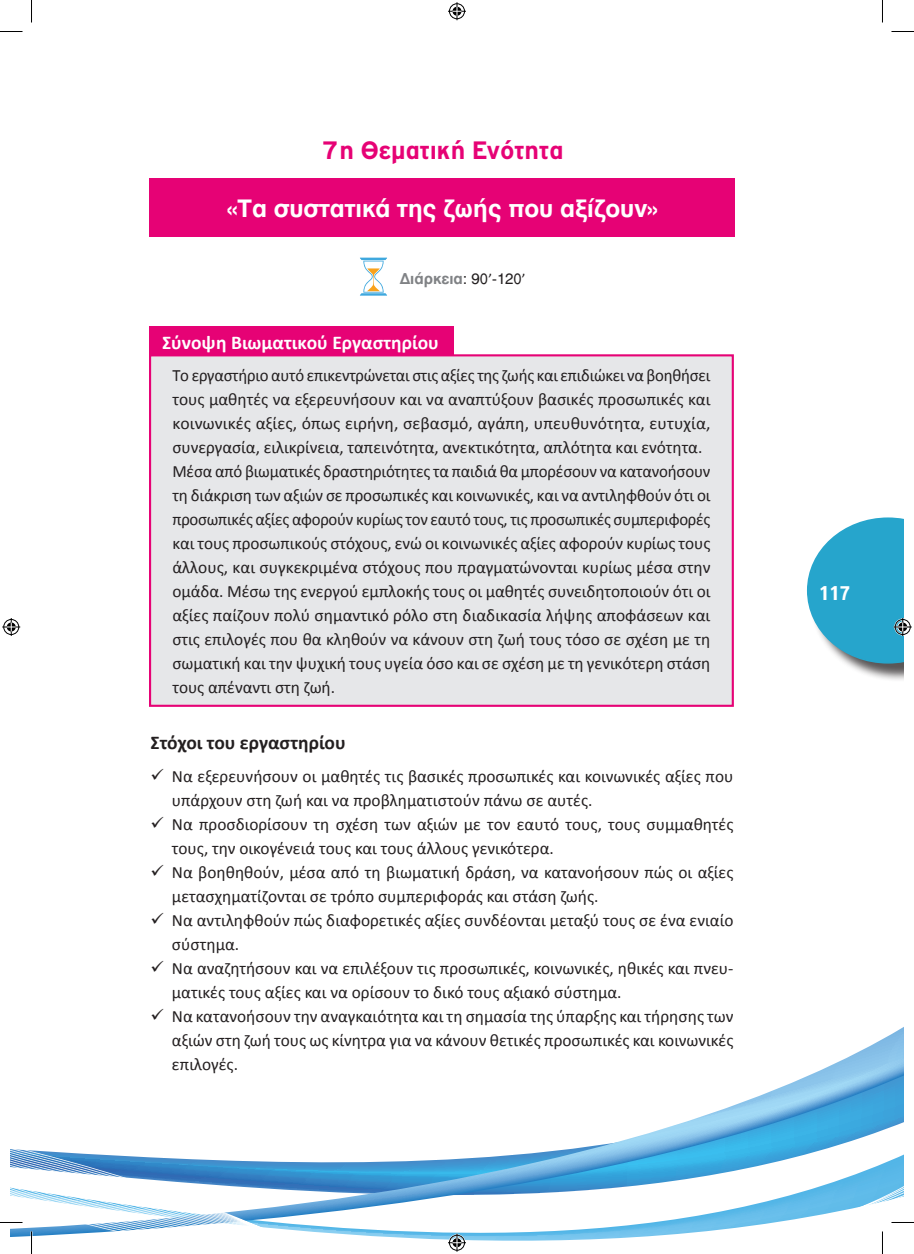
<style>
.page{position:relative;width:914px;height:1254px;background:#fff}
.page>*{position:absolute;margin:0;border:0;box-sizing:border-box;transform-origin:0 0}
.t1{font:700 27px "PF Highway Gothic";color:#e60275}
.t2{font:24px "UB Helvetica Bold";color:#fff}
.t3{font:700 19.95px "PF Paperback";color:#fff}
.t4{font:700 19.5px "Calibri";color:#fff}
.t5{font:700 19.5px "Calibri";color:#231f20}
.t6{font:17.25px/24px "Calibri";letter-spacing:-.005em;color:#231f20}
.t7{font:15px "UB Helvetica Bold";color:#808285}
.s1{font-family:"UB Helvetica";color:#231f20}
.s2{font-family:"Calibri";color:#231f20}
</style>
<div class="page">
<svg style="left:10px;top:1060px;width:893px;height:181px"></svg>
<div style="left:809px;top:520px;width:94px;height:162px;background:#231f20;opacity:.75"></div>
<div style="left:149px;top:178px;width:586px;height:59px;background:#e60275"></div>
<svg style="left:360px;top:258px;width:27px;height:38px"></svg>
<div style="left:150px;top:355px;width:582px;height:351px;background:#e6e7e9"></div>
<div style="left:149px;top:354px;width:584px;height:353px;border:2px solid #e60275"></div>
<div style="left:149px;top:327px;width:304px;height:29px;background:#e60275"></div>
<hr style="left:0;top:1221px;width:22px;height:2px;background:#fff">
<hr style="left:891px;top:1221px;width:22px;height:2px;background:#fff">
<hr style="left:881px;top:1231px;width:2px;height:23px;background:#fff">
<svg style="left:0;top:31px;width:22px;height:1px"></svg>
<svg style="left:891px;top:31px;width:22px;height:1px"></svg>
<svg style="left:0;top:1222px;width:22px;height:1px"></svg>
<svg style="left:891px;top:1222px;width:22px;height:1px"></svg>
<svg style="left:31px;top:0;width:1px;height:22px"></svg>
<svg style="left:31px;top:1231px;width:1px;height:23px"></svg>
<svg style="left:882px;top:0;width:1px;height:22px"></svg>
<svg style="left:882px;top:1231px;width:1px;height:23px"></svg>
<svg style="left:448px;top:2px;width:18px;height:18px"></svg>
<svg style="left:448px;top:1233px;width:18px;height:18px"></svg>
<svg style="left:2px;top:618px;width:18px;height:18px"></svg>
<svg style="left:807px;top:517px;width:104px;height:146px"></svg>
<h1 class="t1" style="left:321px;top:135px;width:243px">7η Θεματική Ενότητα</h1>
<h2 class="t2" style="left:227px;top:193px;width:433px">«Τα συστατικά της ζωής που αξίζουν»</h2>
<p class="t7" style="left:399px;top:269px;width:127px">Διάρκεια<span class="s1">: 90</span><span class="s2">’</span><span class="s1">-120</span><span class="s2">’</span></p>
<p class="t4" style="left:162px;top:330px;width:278px">Σύνοψη Βιωματικού Εργαστηρίου</p>
<p class="t6" style="left:172px;top:363px;width:539px">Το εργαστήριο αυτό επικεντρώνεται στις αξίες της ζωής και επιδιώκει να βοηθήσει τους μαθητές να εξερευνήσουν και να αναπτύξουν βασικές προσωπικές και κοινωνικές αξίες, όπως ειρήνη, σεβασμό, αγάπη, υπευθυνότητα, ευτυχία, συνεργασία, ειλικρίνεια, ταπεινότητα, ανεκτικότητα, απλότητα και ενότητα.<br>Μέσα από βιωματικές δραστηριότητες τα παιδιά θα μπορέσουν να κατανοήσουν τη διάκριση των αξιών σε προσωπικές και κοινωνικές, και να αντιληφθούν ότι οι προσωπικές αξίες αφορούν κυρίως τον εαυτό τους, τις προσωπικές συμπεριφορές και τους προσωπικούς στόχους, ενώ οι κοινωνικές αξίες αφορούν κυρίως τους άλλους, και συγκεκριμένα στόχους που πραγματώνονται κυρίως μέσα στην ομάδα. Μέσω της ενεργού εμπλοκής τους οι μαθητές συνειδητοποιούν ότι οι αξίες παίζουν πολύ σημαντικό ρόλο στη διαδικασία λήψης αποφάσεων και στις επιλογές που θα κληθούν να κάνουν στη ζωή τους τόσο σε σχέση με τη σωματική και την ψυχική τους υγεία όσο και σε σχέση με τη γενικότερη στάση τους απέναντι στη ζωή.</p>
<p class="t5" style="left:151px;top:730px;width:197px">Στόχοι του εργαστηρίου</p>
<p class="t6" style="left:172px;top:764px;width:563px;text-indent:-21px">✓ Να εξερευνήσουν οι μαθητές τις βασικές προσωπικές και κοινωνικές αξίες που υπάρχουν στη ζωή και να προβληματιστούν πάνω σε αυτές.</p>
<p class="t6" style="left:172px;top:812px;width:563px;text-indent:-21px">✓ Να προσδιορίσουν τη σχέση των αξιών με τον εαυτό τους, τους συμμαθητές τους, την οικογένειά τους και τους άλλους γενικότερα.</p>
<p class="t6" style="left:172px;top:860px;width:563px;text-indent:-21px">✓ Να βοηθηθούν, μέσα από τη βιωματική δράση, να κατανοήσουν πώς οι αξίες μετασχηματίζονται σε τρόπο συμπεριφοράς και στάση ζωής.</p>
<p class="t6" style="left:172px;top:908px;width:563px;text-indent:-21px">✓ Να αντιληφθούν πώς διαφορετικές αξίες συνδέονται μεταξύ τους σε ένα ενιαίο σύστημα.</p>
<p class="t6" style="left:172px;top:956px;width:563px;text-indent:-21px">✓ Να αναζητήσουν και να επιλέξουν τις προσωπικές, κοινωνικές, ηθικές και πνευ&shy;ματικές τους αξίες και να ορίσουν το δικό τους αξιακό σύστημα.</p>
<p class="t6" style="left:172px;top:1004px;width:563px;text-align:justify;text-indent:-21px">✓ Να κατανοήσουν την αναγκαιότητα και τη σημασία της ύπαρξης και τήρησης των αξιών στη ζωή τους ως κίνητρα για να κάνουν θετικές προσωπικές και κοινωνικές επιλογές.</p>
<p class="t3" style="left:819px;top:580px;width:32px">117</p>
</div>
